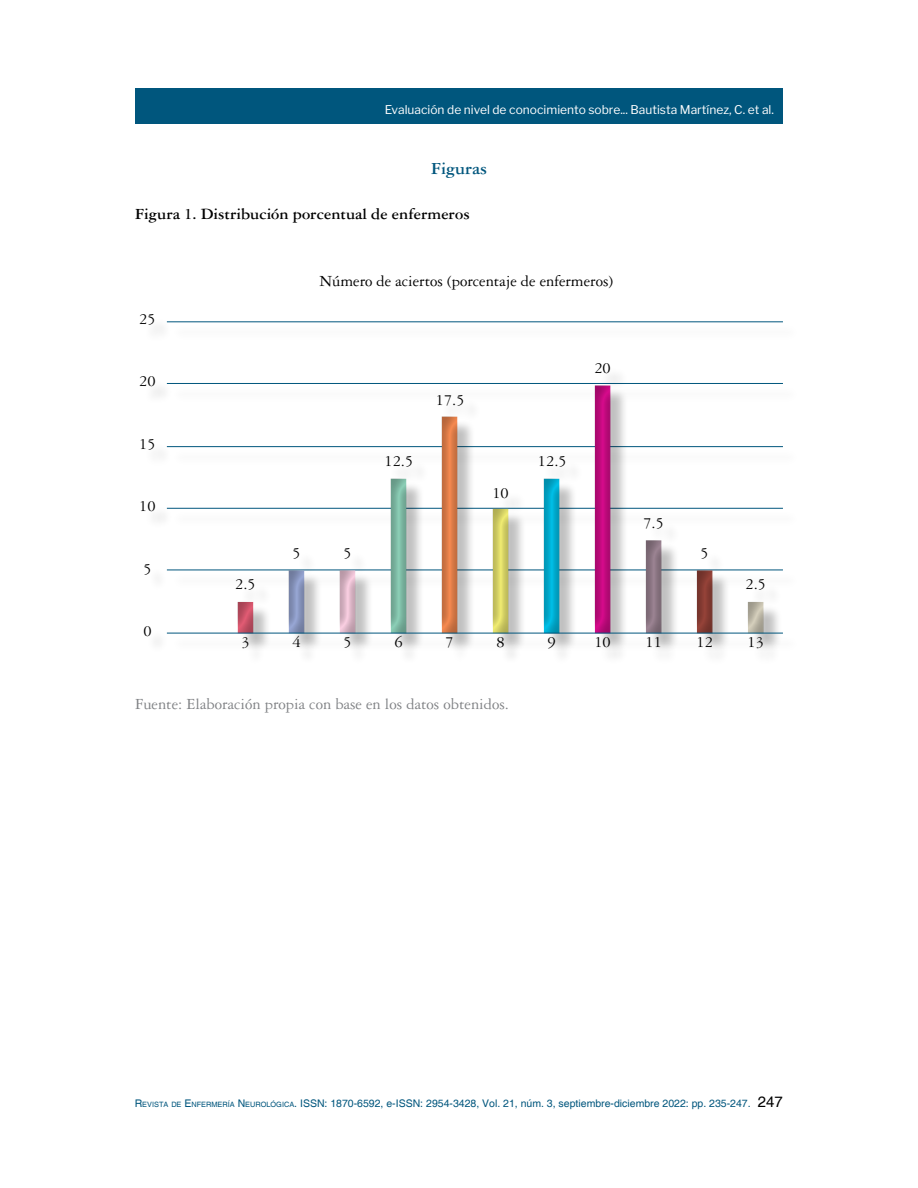
<style>
.page{position:relative;width:918px;height:1188px;background:#fff}
.page>*{position:absolute;margin:0;border:0;box-sizing:border-box;transform-origin:0 0}
.t1{font:700 18px "Garamond 3 LT Std";color:#00567d}
.t2{font:16.5px "Garamond 3 LT Std";color:#000}
.t3{font:16.5px "Garamond 3 LT Std";color:#808285}
.t4{font:700 16.5px "Garamond 3 LT Std";color:#000}
.t5{font:15px "Helvetica";color:#000}
.t6{font:12px "Libre Franklin";color:#fff}
.t7{font:10.5px "Helvetica";color:#00567d}
.s1{font-style:inherit}
.s2{font-size:7.35px}
</style>
<div class="page">
<div style="left:135px;top:89px;width:648px;height:35px;background:#00567d"></div>
<hr style="left:167px;top:570px;width:616px;height:1px;background:#00567d">
<hr style="left:167px;top:508px;width:616px;height:1px;background:#00567d">
<hr style="left:167px;top:446px;width:616px;height:1px;background:#00567d">
<hr style="left:167px;top:383px;width:616px;height:1px;background:#00567d">
<hr style="left:167px;top:321px;width:616px;height:1px;background:#00567d">
<div style="left:240px;top:604px;width:32px;height:48px;background:#000;opacity:.25"></div>
<div style="left:224px;top:591px;width:41px;height:43px;background:#000;opacity:.3"></div>
<div style="left:291px;top:573px;width:32px;height:79px;background:#000;opacity:.25"></div>
<div style="left:275px;top:559px;width:41px;height:75px;background:#000;opacity:.3"></div>
<div style="left:342px;top:573px;width:32px;height:79px;background:#000;opacity:.25"></div>
<div style="left:326px;top:559px;width:41px;height:75px;background:#000;opacity:.3"></div>
<div style="left:393px;top:481px;width:32px;height:171px;background:#000;opacity:.25"></div>
<div style="left:377px;top:468px;width:41px;height:166px;background:#000;opacity:.3"></div>
<div style="left:444px;top:419px;width:32px;height:233px;background:#000;opacity:.25"></div>
<div style="left:428px;top:405px;width:41px;height:229px;background:#000;opacity:.3"></div>
<div style="left:495px;top:511px;width:32px;height:141px;background:#000;opacity:.25"></div>
<div style="left:479px;top:498px;width:41px;height:136px;background:#000;opacity:.3"></div>
<div style="left:546px;top:481px;width:32px;height:171px;background:#000;opacity:.25"></div>
<div style="left:530px;top:468px;width:41px;height:166px;background:#000;opacity:.3"></div>
<div style="left:597px;top:388px;width:32px;height:264px;background:#f4f4f4"></div>
<div style="left:581px;top:375px;width:41px;height:259px;background:#000;opacity:.3"></div>
<div style="left:648px;top:543px;width:32px;height:109px;background:#000;opacity:.25"></div>
<div style="left:632px;top:529px;width:41px;height:105px;background:#000;opacity:.3"></div>
<div style="left:699px;top:573px;width:32px;height:79px;background:#000;opacity:.25"></div>
<div style="left:683px;top:559px;width:41px;height:75px;background:#000;opacity:.3"></div>
<div style="left:750px;top:604px;width:32px;height:48px;background:#000;opacity:.25"></div>
<div style="left:734px;top:591px;width:41px;height:43px;background:#000;opacity:.3"></div>
<div style="left:239px;top:582px;width:33px;height:27px;background:#000;opacity:.25"></div>
<div style="left:297px;top:551px;width:20px;height:26px;background:#000;opacity:.25"></div>
<div style="left:348px;top:551px;width:20px;height:26px;background:#000;opacity:.25"></div>
<div style="left:390px;top:459px;width:40px;height:26px;background:#000;opacity:.25"></div>
<div style="left:442px;top:398px;width:39px;height:26px;background:#000;opacity:.25"></div>
<div style="left:498px;top:490px;width:29px;height:26px;background:#000;opacity:.25"></div>
<div style="left:544px;top:459px;width:39px;height:26px;background:#000;opacity:.25"></div>
<div style="left:598px;top:366px;width:31px;height:26px;background:#000;opacity:.25"></div>
<div style="left:647px;top:521px;width:33px;height:26px;background:#000;opacity:.25"></div>
<div style="left:705px;top:551px;width:20px;height:26px;background:#000;opacity:.25"></div>
<div style="left:749px;top:582px;width:33px;height:27px;background:#000;opacity:.25"></div>
<div style="left:148px;top:567px;width:20px;height:26px;background:#fefefe"></div>
<div style="left:145px;top:504px;width:28px;height:25px;background:#fcfcfc"></div>
<div style="left:145px;top:442px;width:27px;height:26px;background:#fdfdfd"></div>
<div style="left:143px;top:379px;width:30px;height:26px;background:#fdfdfd"></div>
<div style="left:143px;top:317px;width:29px;height:26px;background:#fdfdfd"></div>
<div style="left:171px;top:635px;width:629px;height:17px;background:#000;opacity:.25"></div>
<hr style="left:167px;top:633px;width:616px;height:1px;background:#00567d">
<p class="t6" style="left:385px;top:102px;width:391px">Evaluación de nivel de conocimiento sobre... Bautista Martínez, C. et al.</p>
<h1 class="t1" style="left:431px;top:158px;width:58px">Figuras</h1>
<h2 class="t4" style="left:135px;top:205px;width:336px">Figura 1. Distribución porcentual de enfermeros</h2>
<h2 class="t2" style="left:139px;top:310px;width:18px">25</h2>
<h2 class="t2" style="left:139px;top:372px;width:18px">20</h2>
<h2 class="t2" style="left:139px;top:435px;width:18px">15</h2>
<h2 class="t2" style="left:139px;top:497px;width:18px">10</h2>
<h2 class="t2" style="left:143px;top:560px;width:10px">5</h2>
<h2 class="t2" style="left:143px;top:622px;width:10px">0</h2>
<h2 class="t2" style="left:319px;top:272px;width:295px">Número de aciertos (porcentaje de enfermeros)</h2>
<h2 class="t2" style="left:235px;top:575px;width:22px">2.5</h2>
<h2 class="t2" style="left:292px;top:544px;width:10px">5</h2>
<h2 class="t2" style="left:343px;top:544px;width:10px">5</h2>
<h2 class="t2" style="left:384px;top:452px;width:30px">12.5</h2>
<h2 class="t2" style="left:436px;top:391px;width:30px">17.5</h2>
<h2 class="t2" style="left:492px;top:484px;width:18px">10</h2>
<h2 class="t2" style="left:594px;top:360px;width:18px">20</h2>
<h2 class="t2" style="left:538px;top:452px;width:30px">12.5</h2>
<h2 class="t2" style="left:643px;top:514px;width:22px">7.5</h2>
<h2 class="t2" style="left:701px;top:544px;width:10px">5</h2>
<h2 class="t2" style="left:745px;top:575px;width:22px">2.5</h2>
<h2 class="t2" style="left:241px;top:634px;width:10px">3</h2>
<h2 class="t2" style="left:292px;top:634px;width:10px">4</h2>
<h2 class="t2" style="left:343px;top:634px;width:10px">5</h2>
<h2 class="t2" style="left:394px;top:634px;width:10px">6</h2>
<h2 class="t2" style="left:445px;top:634px;width:10px">7</h2>
<h2 class="t2" style="left:496px;top:634px;width:10px">8</h2>
<h2 class="t2" style="left:548px;top:634px;width:10px">9</h2>
<h2 class="t2" style="left:594px;top:634px;width:18px">10</h2>
<h2 class="t2" style="left:645px;top:634px;width:18px">11</h2>
<h2 class="t2" style="left:696px;top:634px;width:18px">12</h2>
<h2 class="t2" style="left:747px;top:634px;width:18px">13</h2>
<h2 class="t3" style="left:135px;top:695px;width:375px">Fuente: Elaboración propia con base en los datos obtenidos.</h2>
<p class="t7" style="left:135px;top:1098px;width:617px"><span class="s1">R</span><span class="s2">EVISTA DE</span> <span class="s1">E</span> <span class="s2">NFERMERÍA</span> <span class="s1">N</span> <span class="s2">EUROLÓGICA</span>. ISSN: 1870-6592, e-ISSN: 2954-3428, Vol. 21, núm. 3, septiembre-diciembre 2022: pp. 235-247.</p>
<h3 class="t5" style="left:758px;top:1093px;width:27px">247</h3>
</div>
